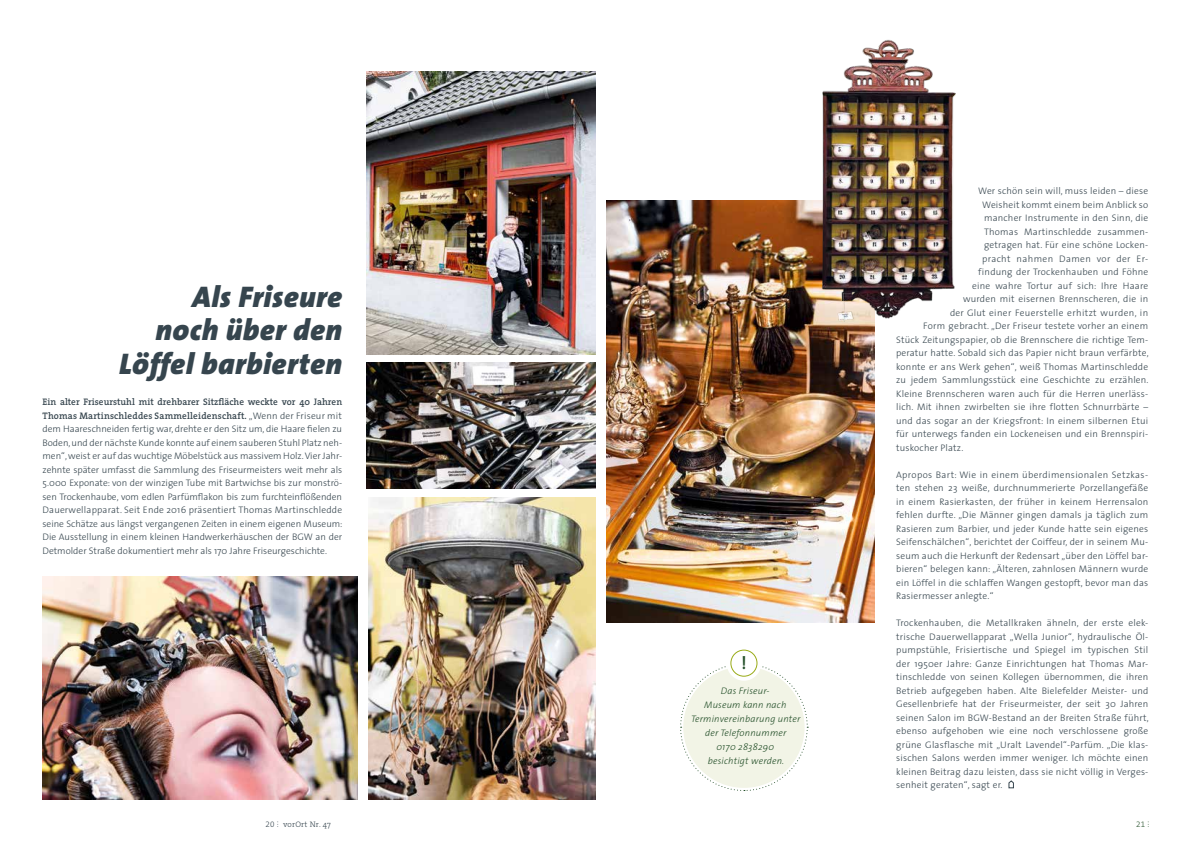
<style>
.page{position:relative;width:1191px;height:842px;background:#fff}
.page>*{position:absolute;margin:0;border:0;box-sizing:border-box;transform-origin:0 0}
.t1{font:italic 900 30px/33.3px "The Sans";letter-spacing:.015em;color:#36454e;text-align:right}
.t2{font:700 18px "The Serif";color:#244f29;scale:.82 1}
.t3{font:300 9.5px/13.5px "The Sans";letter-spacing:.02em;color:#36454e;text-align:justify}
.t4{font:300 9.5px/13.5px "The Sans";color:#36454e}
.t5{font:600 9.5px/13.5px "The Serif";color:#36454e}
.t6{font:italic 300 9.5px/14px "The Sans";letter-spacing:.02em;color:#244f29;text-align:center}
.t7{font:300 9.5px "The Sans";letter-spacing:.04em;color:#36454e}
.t8{font:300 8px "The Serif";letter-spacing:.03em;color:#36454e}
.t9{font:8px "The Sans Light Expert";color:#244f29}
.s1{font-family:"The Sans";font-weight:300}
.s2{font-family:"The Sans Light Expert";font-weight:400}
</style>
<div class="page">
<img style="left:607px;top:200px;width:267px;height:422px">
<img style="left:366px;top:363px;width:229px;height:126px">
<img style="left:43px;top:576px;width:314px;height:223px">
<img style="left:366px;top:72px;width:229px;height:283px">
<svg style="left:1008px;top:780px;width:6px;height:8px"></svg>
<img style="left:369px;top:498px;width:226px;height:301px">
<img style="left:820px;top:39px;width:135px;height:283px">
<svg style="left:680px;top:666px;width:128px;height:125px"></svg>
<svg style="left:726px;top:646px;width:35px;height:35px"></svg>
<div style="left:731px;top:650px;width:26px;height:26px;background:#fff;border-radius:50%"></div>
<div style="left:730px;top:650px;width:27px;height:26px;border:1px solid #99ab17;border-radius:50%"></div>
<h1 class="t1" style="left:119px;top:279px;width:224px">Als Friseure<br>noch über den<br>Löffel barbierten</h1>
<p class="t5" style="left:43px;top:395px;width:301px">Ein alter Friseurstuhl mit drehbarer Sitzfläche weckte vor 40 Jahren<br>Thomas Martinschleddes Sammelleidenschaft. <span class="s1">„Wenn der Friseur mit</span></p>
<p class="t4" style="left:42px;top:422px;width:302px">dem Haareschneiden fertig war, drehte er den Sitz um, die Haare fielen zu Boden,und der nächste Kunde konnte auf einem sauberen Stuhl Platz neh&shy;men“,weist er auf das wuchtige Möbelstück aus massivem Holz.Vier Jahr&shy;zehnte später umfasst die Sammlung des Friseurmeisters weit mehr als 5.000 Exponate: von der winzigen Tube mit Bartwichse bis zur monströ&shy;sen Trockenhaube, vom edlen Parfümflakon bis zum furchteinflößenden Dauerwellapparat. Seit Ende 2016 präsentiert Thomas Martinschledde seine Schätze aus längst vergangenen Zeiten in einem eigenen Museum:<br>Die Ausstellung in einem kleinen Handwerkerhäuschen der BGW an der Detmolder Straße dokumentiert mehr als 170 Jahre Friseurgeschichte.</p>
<h2 class="t2" style="left:741px;top:648px;width:7px">!</h2>
<p class="t6" style="left:691px;top:683px;width:111px">Das Friseur-<br>Museum kann nach<br>Terminvereinbarung unter der Telefonnummer<br>0170 2838290<br>besichtigt werden.</p>
<p class="t3" style="left:978px;top:184px;width:172px">Wer schön sein will, muss leiden – diese</p>
<p class="t3" style="left:982px;top:197px;width:168px">Weisheit kommt einem beim Anblick so</p>
<p class="t3" style="left:984px;top:211px;width:166px">mancher Instrumente in den Sinn, die</p>
<p class="t3" style="left:984px;top:224px;width:165px">Thomas Martinschledde zusammen-</p>
<p class="t3" style="left:984px;top:238px;width:165px">getragen hat. Für eine schöne Locken-</p>
<p class="t7" style="left:982px;top:250px;width:167px">pracht nahmen Damen vor der Er-</p>
<p class="t3" style="left:978px;top:265px;width:172px">findung der Trockenhauben und Föhne</p>
<p class="t3" style="left:972px;top:278px;width:178px">eine wahre Tortur auf sich: Ihre Haare</p>
<p class="t3" style="left:963px;top:292px;width:187px">wurden mit eisernen Brennscheren, die in</p>
<p class="t7" style="left:950px;top:304px;width:199px">der Glut einer Feuerstelle erhitzt wurden, in</p>
<p class="t3" style="left:923px;top:319px;width:226px">Form gebracht. „Der Friseur testete vorher an einem</p>
<p class="t3" style="left:896px;top:332px;width:254px">Stück Zeitungspapier, ob die Brennschere die richtige Tem-</p>
<p class="t3" style="left:896px;top:346px;width:254px">peratur hatte. Sobald sich das Papier nicht braun verfärbte,</p>
<p class="t3" style="left:896px;top:359px;width:253px">konnte er ans Werk gehen“, weiß Thomas Martinschledde</p>
<p class="t3" style="left:896px;top:373px;width:254px">zu jedem Sammlungsstück eine Geschichte zu erzählen.</p>
<p class="t3" style="left:896px;top:386px;width:254px">Kleine Brennscheren waren auch für die Herren unerläss-</p>
<p class="t3" style="left:896px;top:400px;width:253px">lich. Mit ihnen zwirbelten sie ihre flotten Schnurrbärte –</p>
<p class="t3" style="left:896px;top:413px;width:253px">und das sogar an der Kriegsfront: In einem silbernen Etui</p>
<p class="t3" style="left:896px;top:427px;width:253px">für unterwegs fanden ein Lockeneisen und ein Brennspiri-</p>
<p class="t3" style="left:896px;top:440px;width:69px">tuskocher Platz.</p>
<p class="t3" style="left:896px;top:467px;width:254px">Apropos Bart: Wie in einem überdimensionalen Setzkas&shy;ten stehen 23 weiße, durchnummerierte Porzellangefäße in einem Rasierkasten, der früher in keinem Herrensalon fehlen durfte. „Die Männer gingen damals ja täglich zum Rasieren zum Barbier, und jeder Kunde hatte sein eigenes Seifenschälchen“, berichtet der Coiffeur, der in seinem Mu&shy;seum auch die Herkunft der Redensart „über den Löffel bar&shy;bieren“ belegen kann: „Älteren, zahnlosen Männern wurde ein Löffel in die schlaffen Wangen gestopft, bevor man das Rasiermesser anlegte.“</p>
<p class="t3" style="left:896px;top:616px;width:254px">Trockenhauben, die Metallkraken ähneln, der erste elek&shy;trische Dauerwellapparat „Wella Junior“, hydraulische Öl&shy;pumpstühle, Frisiertische und Spiegel im typischen Stil der 1950er Jahre: Ganze Einrichtungen hat Thomas Mar&shy;tinschledde von seinen Kollegen übernommen, die ihren Betrieb aufgegeben haben. Alte Bielefelder Meister- und Gesellenbriefe hat der Friseurmeister, der seit 30 Jahren seinen Salon im BGW-Bestand an der Breiten Straße führt, ebenso aufgehoben wie eine noch verschlossene große grüne Glasflasche mit „Uralt Lavendel“-Parfüm. „Die klas&shy;sischen Salons werden immer weniger. Ich möchte einen kleinen Beitrag dazu leisten, dass sie nicht völlig in Verges&shy;senheit geraten“, sagt er.</p>
<p class="t8" style="left:265px;top:817px;width:67px"><span class="s2">20 Ä</span> vorOrt Nr. 47</p>
<p class="t9" style="left:1136px;top:817px;width:15px">21 Ä</p>
</div>
